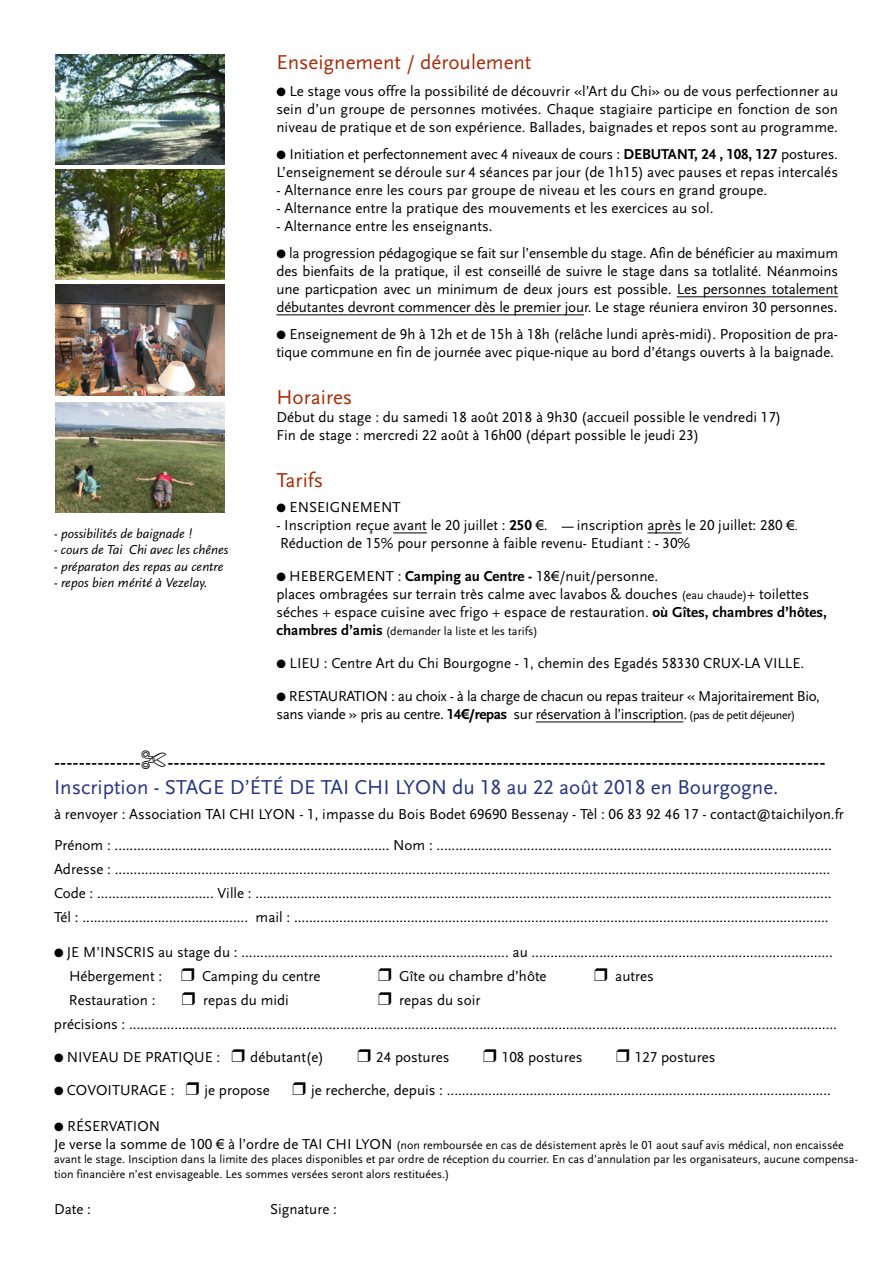
<style>
.page{position:relative;width:893px;height:1263px;background:#fff}
.page>*{position:absolute;margin:0;border:0;box-sizing:border-box;transform-origin:0 0}
.t1{font:22.5px "Scala Sans Regular LF";color:#000}
.t2{font:21px "Scala Sans Regular LF";color:#283583}
.t3{font:21px "Scala Sans Regular LF";color:#a92d0a}
.t4{font:15px/18px "Scala Sans Regular LF";color:#000}
.t5{font:15px/18px "Scala Sans Regular LF";letter-spacing:-.025em;color:#000}
.t6{font:13.5px "Scala Sans Regular LF Italic";color:#000}
.t7{font:12px/14.4px "Scala Sans Regular LF";color:#000}
.s1{font-family:"Scala Sans Bold LF"}
.s2{font-family:"Scala Sans Bold LF";font-size:12px}
.s3{font-size:12px}
.s4{font-family:"Scala Sans Bold LF";font-size:15px}
.s5{font-size:15px}
</style>
<div class="page">
<hr style="left:677px;top:297px;width:161px;height:1px;background:#000">
<hr style="left:276px;top:315px;width:308px;height:1px;background:#000">
<hr style="left:393px;top:533px;width:34px;height:1px;background:#000">
<hr style="left:647px;top:533px;width:34px;height:1px;background:#000">
<hr style="left:536px;top:722px;width:147px;height:1px;background:#000">
<img style="left:55px;top:402px;width:169px;height:111px">
<img style="left:55px;top:169px;width:169px;height:110px">
<img style="left:55px;top:54px;width:169px;height:111px">
<img style="left:55px;top:285px;width:169px;height:110px">
<h2 class="t3" style="left:276px;top:51px;width:257px">Enseignement / déroulement</h2>
<p class="t4" style="left:276px;top:83px;width:563px;text-align:justify">● Le stage vous offre la possibilité de découvrir «l’Art du Chi» ou de vous perfectionner au sein d’un groupe de personnes motivées. Chaque stagiaire participe en fonction de son niveau de pratique et de son expérience. Ballades, baignades et repos sont au programme.</p>
<p class="t4" style="left:276px;top:146px;width:563px">● Initiation et perfectonnement avec 4 niveaux de cours : <span class="s1">DEBUTANT, 24 , 108, 127</span> postures.<br>L’enseignement se déroule sur 4 séances par jour (de 1h15) avec pauses et repas intercalés</p>
<p class="t4" style="left:276px;top:182px;width:492px">- Alternance enre les cours par groupe de niveau et les cours en grand groupe.</p>
<p class="t4" style="left:276px;top:200px;width:439px">- Alternance entre la pratique des mouvements et les exercices au sol.</p>
<p class="t4" style="left:276px;top:218px;width:218px">- Alternance entre les enseignants.</p>
<p class="t4" style="left:276px;top:245px;width:563px;text-align:justify">● la progression pédagogique se fait sur l’ensemble du stage. Afin de bénéficier au maximum des bienfaits de la pratique, il est conseillé de suivre le stage dans sa totlalité. Néanmoins une particpation avec un minimum de deux jours est possible. Les personnes totalement débutantes devront commencer dès le premier jour. Le stage réuniera environ 30 personnes.</p>
<p class="t4" style="left:276px;top:326px;width:563px">● Enseignement de 9h à 12h et de 15h à 18h (relâche lundi après-midi). Proposition de pra&shy;tique commune en fin de journée avec pique-nique au bord d’étangs ouverts à la baignade.</p>
<h2 class="t3" style="left:276px;top:386px;width:77px">Horaires</h2>
<p class="t4" style="left:276px;top:409px;width:506px">Début du stage : du samedi 18 août 2018 à 9h30 (accueil possible le vendredi 17)<br>Fin de stage : mercredi 22 août à 16h00 (départ possible le jeudi 23)</p>
<h2 class="t3" style="left:276px;top:469px;width:48px">Tarifs</h2>
<p class="t4" style="left:276px;top:499px;width:126px">● ENSEIGNEMENT</p>
<p class="t4" style="left:276px;top:517px;width:523px">- Inscription reçue avant le 20 juillet : <span class="s1">250</span> €. <span class="s2">—</span> inscription après le 20 juillet: 280 €<span class="s3">.<br></span>Réduction de 15% pour personne à faible revenu- Etudiant : - 30%</p>
<p class="t4" style="left:276px;top:568px;width:552px">● HEBERGEMENT : <span class="s1">Camping au Centre -</span> 18€/nuit/personne.<br>places ombragées sur terrain très calme avec lavabos &amp; douches <span class="s3">(eau chaude)</span>+ toilettes séches + espace cuisine avec frigo + espace de restauration. <span class="s1">où Gîtes, chambres d’hôtes,</span></p>
<p class="t7" style="left:276px;top:624px;width:263px"><span class="s4">chambres d’amis</span> (demander la liste et les tarifs)</p>
<p class="t4" style="left:276px;top:655px;width:529px">● LIEU : Centre Art du Chi Bourgogne - 1, chemin des Egadés 58330 CRUX-LA VILLE.</p>
<p class="t5" style="left:276px;top:688px;width:545px">● RESTAURATION : au choix - à la charge de chacun ou repas traiteur « Majoritairement Bio, sans viande » pris au centre. <span class="s1">14€/repas</span> sur réservation à l’inscription. <span class="s3">(pas de petit déjeuner)</span></p>
<h1 class="t1" style="left:54px;top:749px;width:773px">-------------- ----------------------------------------------------------------------------------------------------------</h1>
<h2 class="t2" style="left:54px;top:775px;width:726px">Inscription - STAGE D’ÉTÉ DE TAI CHI LYON du 18 au 22 août 2018 en Bourgogne.</h2>
<p class="t4" style="left:54px;top:799px;width:791px;line-height:31.2px">à renvoyer : Association TAI CHI LYON - 1, impasse du Bois Bodet 69690 Bessenay - Tèl : 06 83 92 46 17 - contact@taichilyon.fr<br>Prénom : ......................................................................... Nom : .........................................................................................................</p>
<p class="t4" style="left:54px;top:858px;width:779px;line-height:24px;text-align:justify">Adresse : ..............................................................................................................................................................................................<br>Code : ............................... Ville : .........................................................................................................................................................<br>Tél : ............................................ mail : ..............................................................................................................................................</p>
<p class="t4" style="left:69px;top:940px;width:765px;line-height:24px;text-indent:-15px">● JE M’INSCRIS au stage du : ....................................................................... au ................................................................................<br>Hébergement :</p>
<p class="t6" style="left:54px;top:526px;width:139px">- possibilités de baignade !</p>
<p class="t6" style="left:54px;top:543px;width:176px">- cours de Tai Chi avec les chênes</p>
<p class="t6" style="left:54px;top:559px;width:171px">- préparaton des repas au centre</p>
<p class="t6" style="left:54px;top:575px;width:155px">- repos bien mérité à Vezelay.</p>
<p class="t4" style="left:202px;top:967px;width:120px">Camping du centre</p>
<p class="t4" style="left:399px;top:967px;width:149px">Gîte ou chambre d’hôte</p>
<p class="t4" style="left:615px;top:967px;width:40px">autres</p>
<p class="t4" style="left:54px;top:988px;width:784px;line-height:24px;text-indent:345px">repas du soir<br>précisions : ............................................................................................................................................................................................</p>
<p class="t4" style="left:54px;top:1048px;width:168px">● NIVEAU DE PRATIQUE :</p>
<p class="t4" style="left:250px;top:1048px;width:75px">débutant(e)</p>
<p class="t4" style="left:376px;top:1048px;width:75px">24 postures</p>
<p class="t4" style="left:502px;top:1048px;width:82px">108 postures</p>
<p class="t4" style="left:635px;top:1048px;width:82px">127 postures</p>
<p class="t4" style="left:54px;top:1081px;width:122px">● COVOITURAGE :</p>
<p class="t4" style="left:204px;top:1081px;width:67px">je propose</p>
<p class="t4" style="left:311px;top:1081px;width:521px">je recherche, depuis : ......................................................................................................</p>
<p class="t4" style="left:54px;top:1117px;width:108px">● RÉSERVATION</p>
<p class="t7" style="left:54px;top:1138px;width:805px"><span class="s5">Je verse la somme de 100 € à l’ordre de TAI CHI LYON</span> (non remboursée en cas de désistement après le 01 aout sauf avis médical, non encaissée avant le stage. Insciption dans la limite des places disponibles et par ordre de réception du courrier. En cas d’annulation par les organisateurs, aucune compensa&shy;tion financière n’est envisageable. Les sommes versées seront alors restituées.)</p>
<p class="t4" style="left:54px;top:1200px;width:38px">Date :</p>
<p class="t4" style="left:270px;top:1200px;width:68px">Signature :</p>
<p class="t4" style="left:69px;top:991px;width:88px">Restauration :</p>
<p class="t4" style="left:203px;top:991px;width:87px">repas du midi</p>
</div>
